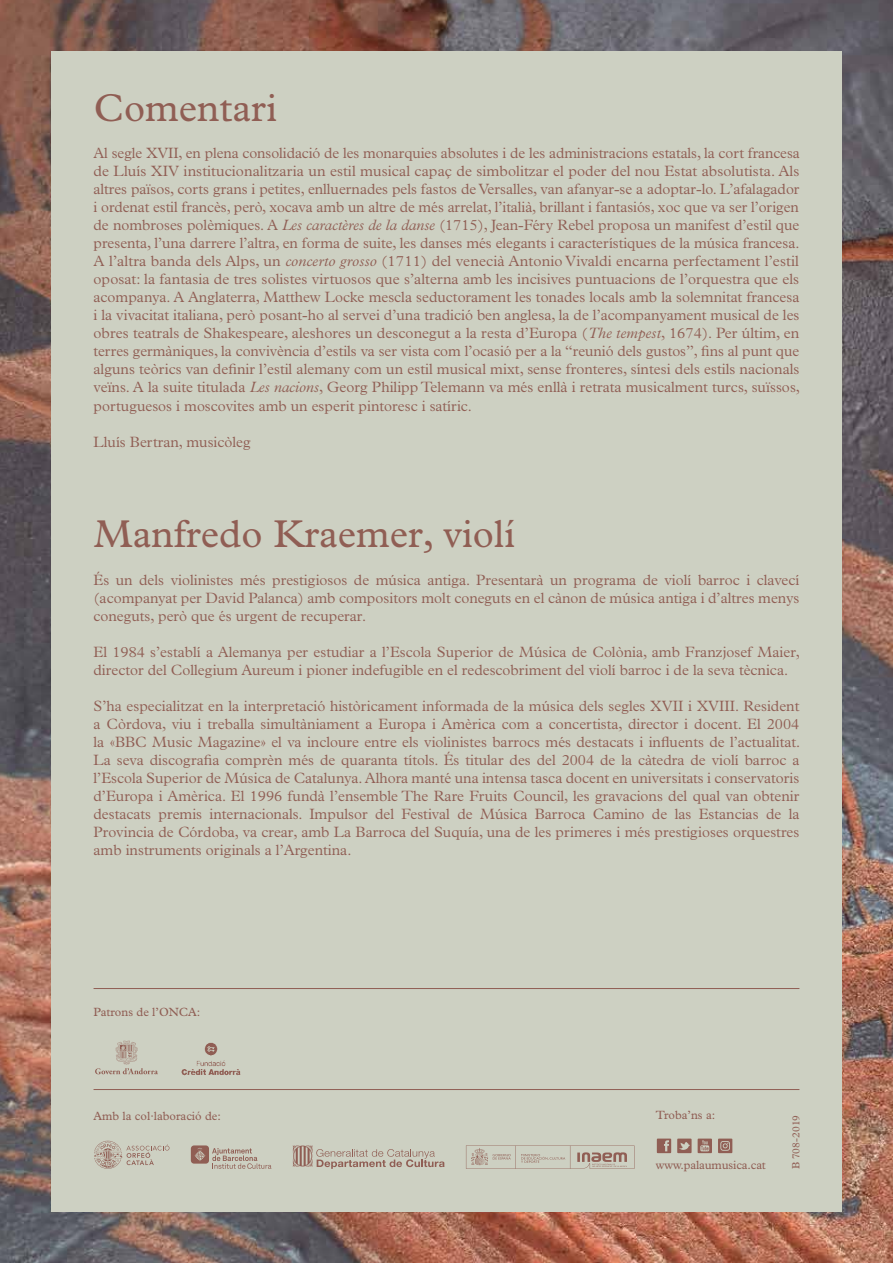
<style>
.page{position:relative;width:893px;height:1263px;background:#fff}
.page>*{position:absolute;margin:0;border:0;box-sizing:border-box;transform-origin:0 0}
.t1{font:39px "Plantin Std";color:#905e54}
.t2{font:300 15px/18px "Plantin Std";color:#905e54;text-align:justify}
.t3{font:12px "Plantin Std";color:#905e54}
.t4{font:10.5px "Plantin Std";color:#905e54}
.s1{font-style:italic}
</style>
<div class="page">
<img style="left:0;top:0;width:893px;height:1263px">
<div style="left:51px;top:51px;width:791px;height:1161px;background:#cdd0c2"></div>
<div style="left:191px;top:1145px;width:18px;height:18px;background:#905e54;border-radius:3px"></div>
<svg style="left:194px;top:1148px;width:11px;height:13px"></svg>
<svg style="left:293px;top:1145px;width:152px;height:24px"></svg>
<svg style="left:94px;top:1141px;width:75px;height:28px"></svg>
<svg style="left:466px;top:1145px;width:168px;height:24px"></svg>
<svg style="left:657px;top:1138px;width:14px;height:15px"></svg>
<svg style="left:718px;top:1138px;width:14px;height:15px"></svg>
<svg style="left:677px;top:1138px;width:15px;height:15px"></svg>
<svg style="left:698px;top:1138px;width:14px;height:15px"></svg>
<hr style="left:94px;top:1089px;width:705px;height:1px;background:#905e54">
<svg style="left:212px;top:1148px;width:59px;height:21px"></svg>
<img style="left:181px;top:1042px;width:60px;height:34px">
<svg style="left:95px;top:1040px;width:63px;height:34px"></svg>
<hr style="left:94px;top:988px;width:705px;height:1px;background:#905e54">
<h1 class="t1" style="left:94px;top:85px;width:185px">Comentari</h1>
<p class="t2" style="left:94px;top:144px;width:708px">Al segle XVII, en plena consolidació de les monarquies absolutes i de les administracions estatals, la cort francesa de Lluís XIV institucionalitzaria un estil musical capaç de simbolitzar el poder del nou Estat absolutista. Als altres països, corts grans i petites, enlluernades pels fastos de Versalles, van afanyar-se a adoptar-lo. L’afalagador i ordenat estil francès, però, xocava amb un altre de més arrelat, l’italià, brillant i fantasiós, xoc que va ser l’origen de nombroses polèmiques. A <span class="s1">Les caractères de la danse</span> (1715), Jean-Féry Rebel proposa un manifest d’estil que presenta, l’una darrere l’altra, en forma de suite, les danses més elegants i característiques de la música francesa.<br>A l’altra banda dels Alps, un <span class="s1">concerto grosso</span> (1711) del venecià Antonio Vivaldi encarna perfectament l’estil oposat: la fantasia de tres solistes virtuosos que s’alterna amb les incisives puntuacions de l’orquestra que els acompanya. A Anglaterra, Matthew Locke mescla seductorament les tonades locals amb la solemnitat francesa i la vivacitat italiana, però posant-ho al servei d’una tradició ben anglesa, la de l’acompanyament musical de les obres teatrals de Shakespeare, aleshores un desconegut a la resta d’Europa (<span class="s1">The tempest</span>, 1674). Per últim, en terres germàniques, la convivència d’estils va ser vista com l’ocasió per a la “reunió dels gustos”, fins al punt que alguns teòrics van definir l’estil alemany com un estil musical mixt, sense fronteres, síntesi dels estils nacionals veïns. A la suite titulada <span class="s1">Les nacions</span>, Georg Philipp Telemann va més enllà i retrata musicalment turcs, suïssos, portuguesos i moscovites amb un esperit pintoresc i satíric.</p>
<p class="t2" style="left:94px;top:432px;width:159px">Lluís Bertran, musicòleg</p>
<h1 class="t1" style="left:94px;top:512px;width:423px">Manfredo Kraemer, violí</h1>
<p class="t2" style="left:94px;top:571px;width:707px">És un dels violinistes més prestigiosos de música antiga. Presentarà un programa de violí barroc i clavecí (acompanyat per David Palanca) amb compositors molt coneguts en el cànon de música antiga i d’altres menys coneguts, però que és urgent de recuperar.</p>
<p class="t2" style="left:94px;top:643px;width:708px">El 1984 s’establí a Alemanya per estudiar a l’Escola Superior de Música de Colònia, amb Franzjosef Maier, director del Collegium Aureum i pioner indefugible en el redescobriment del violí barroc i de la seva tècnica.</p>
<p class="t2" style="left:94px;top:697px;width:708px">S’ha especialitzat en la interpretació històricament informada de la música dels segles XVII i XVIII. Resident a Còrdova, viu i treballa simultàniament a Europa i Amèrica com a concertista, director i docent. El 2004 la «BBC Music Magazine» el va incloure entre els violinistes barrocs més destacats i influents de l’actualitat.<br>La seva discografia comprèn més de quaranta títols. És titular des del 2004 de la càtedra de violí barroc a l’Escola Superior de Música de Catalunya. Alhora manté una intensa tasca docent en universitats i conservatoris d’Europa i Amèrica. El 1996 fundà l’ensemble The Rare Fruits Council, les gravacions del qual van obtenir destacats premis internacionals. Impulsor del Festival de Música Barroca Camino de las Estancias de la Provincia de Córdoba, va crear, amb La Barroca del Suquía, una de les primeres i més prestigioses orquestres amb instruments originals a l’Argentina.</p>
<p class="t3" style="left:94px;top:1005px;width:108px">Patrons de l’ONCA:</p>
<p class="t3" style="left:94px;top:1108px;width:129px">Amb la col·laboració de:</p>
<p class="t3" style="left:656px;top:1108px;width:61px">Troba’ns a:</p>
<p class="t3" style="left:656px;top:1158px;width:112px">www.palaumusica.cat</p>
<p class="t4" style="left:790px;top:1169px;width:56px;rotate:-90deg">B 708-2019</p>
</div>
